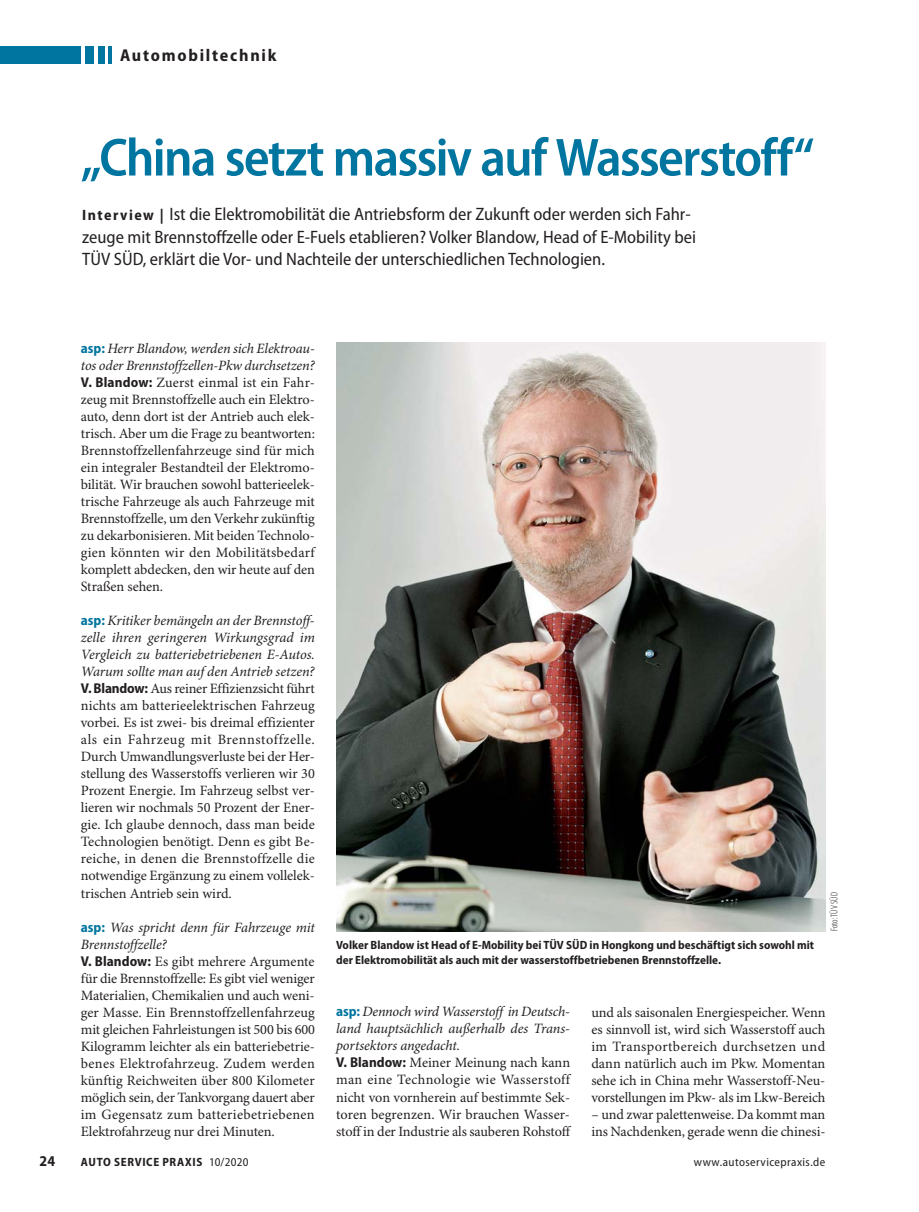
<style>
.page{position:relative;width:919px;height:1212px;background:#fff}
.page>*{position:absolute;margin:0;border:0;box-sizing:border-box;transform-origin:0 0}
.t1{font:600 semi-condensed 54px "Myriad Pro";letter-spacing:-.03em;color:#00759f}
.t2{font:semi-condensed 18px/22.5px "Myriad Pro";color:#231f20}
.t3{font:700 semi-condensed 17.25px "Myriad Pro";letter-spacing:.1em;color:#231f20}
.t4{font:700 semi-condensed 15px "Myriad Pro";color:#231f20}
.t5{font:14.25px/17px "Minion Pro";letter-spacing:-.005em;color:#231f20}
.t6{font:700 semi-condensed 12px/15px "Myriad Pro";color:#231f20}
.t7{font:700 semi-condensed 12px "Myriad Pro";letter-spacing:.055em;color:#231f20}
.t8{font:semi-condensed 12px "Myriad Pro";letter-spacing:.035em;color:#231f20}
.t9{font:300 condensed 9.75px "Myriad Pro";color:#231f20}
.s1{font-weight:700;font-size:15px}
.s2{font-family:"Myriad Pro";font-weight:700;font-stretch:semi-condensed;color:#00759f}
.s3{font-style:italic}
.s4{font-family:"Myriad Pro";font-weight:700;font-stretch:semi-condensed}
.s5{font-weight:400}
</style>
<div class="page">
<hr style="left:108px;top:47px;width:4px;height:17px;background:#00759f">
<div style="left:85px;top:47px;width:9px;height:17px;background:#00759f"></div>
<div style="left:98px;top:47px;width:6px;height:17px;background:#00759f"></div>
<div style="left:0;top:47px;width:81px;height:17px;background:#00759f"></div>
<img style="left:336px;top:343px;width:489px;height:588px">
<p class="t3" style="left:120px;top:49px;width:158px">Automobiltechnik</p>
<h1 class="t1" style="left:81px;top:125px;width:735px">„China setzt massiv auf Wasserstoff“</h1>
<p class="t2" style="left:82px;top:205px;width:615px"><span class="s1">Interview |</span> Ist die Elektromobilität die Antriebsform der Zukunft oder werden sich Fahr&shy;zeuge mit Brennstoffzelle oder E-Fuels etablieren? Volker Blandow, Head of E-Mobility bei<br>TÜV SÜD, erklärt die Vor- und Nachteile der unterschiedlichen Technologien.</p>
<p class="t5" style="left:81px;top:341px;width:235px;text-align:justify"><span class="s2">asp:</span> <span class="s3">Herr Blandow, werden sich Elektroau&shy;tos oder Brennstoffzellen-Pkw durchsetzen?<br></span><span class="s4">V. Blandow:</span> Zuerst einmal ist ein Fahr&shy;zeug mit Brennstoffzelle auch ein Elektro&shy;auto, denn dort ist der Antrieb auch elek&shy;trisch. Aber um die Frage zu beantworten:<br>Brennstoffzellenfahrzeuge sind für mich ein integraler Bestandteil der Elektromo&shy;bilität. Wir brauchen sowohl batterieelek&shy;trische Fahrzeuge als auch Fahrzeuge mit Brennstoffzelle, um den Verkehr zukünftig zu dekarbonisieren. Mit beiden Technolo&shy;gien könnten wir den Mobilitätsbedarf komplett abdecken, den wir heute auf den Straßen sehen.</p>
<p class="t5" style="left:81px;top:613px;width:236px;text-align:justify"><span class="s2">asp:</span> <span class="s3">Kritiker bemängeln an der Brennstoff&shy;zelle ihren geringeren Wirkungsgrad im Vergleich zu batteriebetriebenen E-Autos.<br>Warum sollte man auf den Antrieb setzen?<br></span><span class="s4">V. Blandow:</span> Aus reiner Effizienzsicht führt nichts am batterieelektrischen Fahrzeug vorbei. Es ist zwei- bis dreimal effizienter als ein Fahrzeug mit Brennstoffzelle.<br>Durch Umwandlungsverluste bei der Her&shy;stellung des Wasserstoffs verlieren wir 30<br>Prozent Energie. Im Fahrzeug selbst ver&shy;lieren wir nochmals 50 Prozent der Ener&shy;gie. Ich glaube dennoch, dass man beide Technologien benötigt. Denn es gibt Be&shy;reiche, in denen die Brennstoffzelle die notwendige Ergänzung zu einem vollelek&shy;trischen Antrieb sein wird.</p>
<p class="t5" style="left:81px;top:920px;width:236px"><span class="s2">asp:</span> <span class="s3">Was spricht denn für Fahrzeuge mit Brennstoffzelle?<br></span><span class="s4">V. Blandow:</span> Es gibt mehrere Argumente für die Brennstoffzelle: Es gibt viel weniger Materialien, Chemikalien und auch weni&shy;ger Masse. Ein Brennstoffzellenfahrzeug mit gleichen Fahrleistungen ist 500 bis 600<br>Kilogramm leichter als ein batteriebetrie&shy;benes Elektrofahrzeug. Zudem werden künftig Reichweiten über 800 Kilometer möglich sein, der Tankvorgang dauert aber im Gegensatz zum batteriebetriebenen Elektrofahrzeug nur drei Minuten.</p>
<p class="t6" style="left:336px;top:938px;width:479px">Volker Blandow ist Head of E-Mobility bei TÜV SÜD in Hongkong und beschäftigt sich sowohl mit der Elektromobilität als auch mit der wasserstoffbetriebenen Brennstoffzelle.</p>
<p class="t9" style="left:828px;top:931px;width:40px;rotate:-90deg">Foto: TÜV SÜD</p>
<p class="t5" style="left:336px;top:1004px;width:235px"><span class="s2">asp:</span> <span class="s3">Dennoch wird Wasserstoff in Deutsch&shy;land hauptsächlich außerhalb des Trans&shy;portsektors angedacht.<br></span><span class="s4">V. Blandow:</span> Meiner Meinung nach kann man eine Technologie wie Wasserstoff nicht von vornherein auf bestimmte Sek&shy;toren begrenzen. Wir brauchen Wasser&shy;stoff in der Industrie als sauberen Rohstoff</p>
<p class="t5" style="left:591px;top:1005px;width:235px;text-align:justify">und als saisonalen Energiespeicher. Wenn es sinnvoll ist, wird sich Wasserstoff auch im Transportbereich durchsetzen und dann natürlich auch im Pkw. Momentan sehe ich in China mehr Wasserstoff-Neu&shy;vorstellungen im Pkw- als im Lkw-Bereich</p>
<p class="t5" style="left:591px;top:1107px;width:235px">– und zwar palettenweise. Da kommt man ins Nachdenken, gerade wenn die chinesi-</p>
<p class="t4" style="left:39px;top:1155px;width:17px">24</p>
<p class="t7" style="left:81px;top:1157px;width:169px">AUTO SERVICE PRAXIS <span class="s5">10/2020</span></p>
<p class="t8" style="left:693px;top:1157px;width:133px">www.autoservicepraxis.de</p>
</div>
